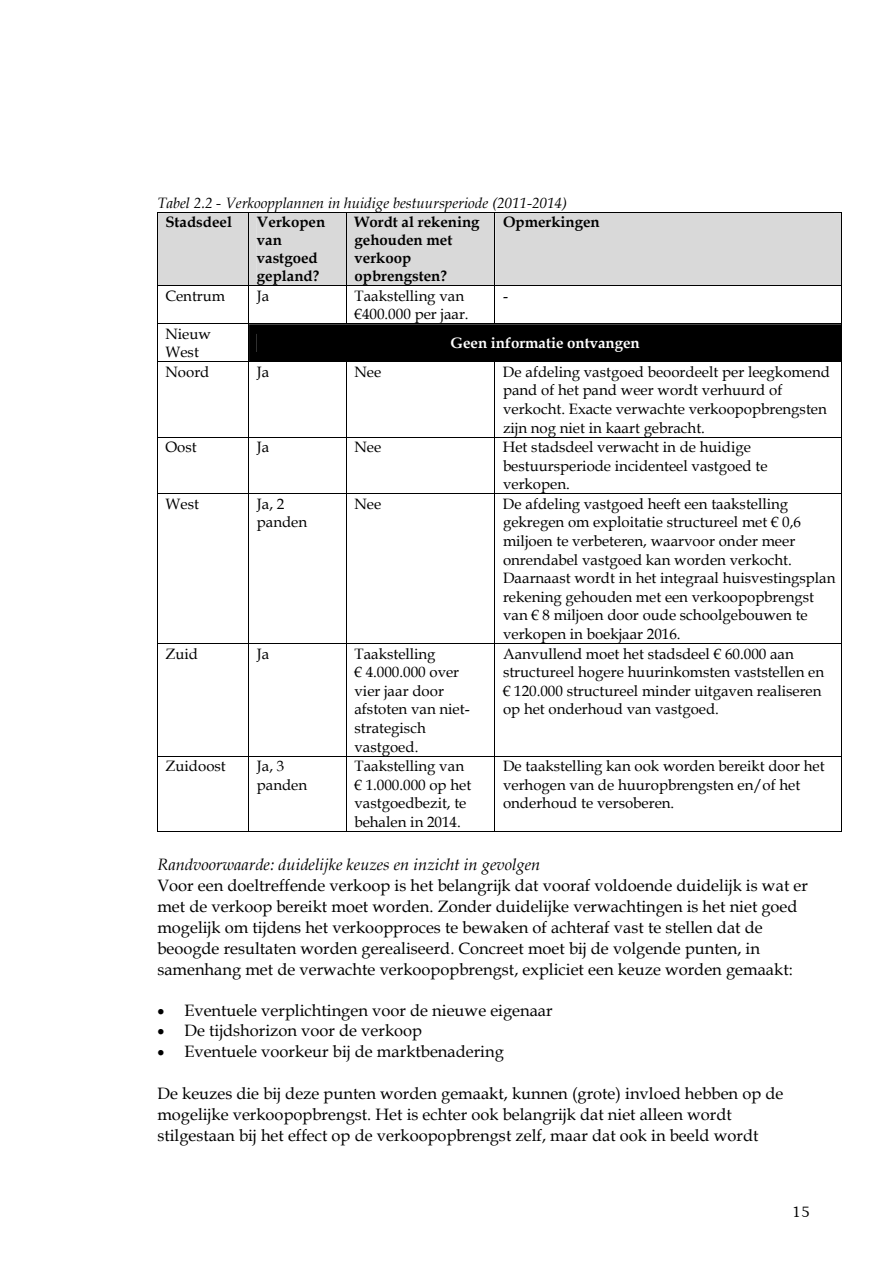
<style>
.page{position:relative;width:893px;height:1263px;background:#fff}
.page>*{position:absolute;margin:0;border:0;box-sizing:border-box;transform-origin:0 0}
.t1{font:16.5px/21px "Book Antiqua";color:#000}
.t2{font:italic 16.5px "Book Antiqua";color:#000}
.t3{font:15px/18.6px "Book Antiqua";color:#000}
.t4{font:700 15px/18.1px "Book Antiqua";color:#000}
.t5{font:italic 15px "Book Antiqua";color:#000}
.t6{font:700 15px "Book Antiqua";color:#fff}
.t7{font:15px "DTL Documenta T";color:#000}
</style>
<div class="page">
<div style="left:157px;top:212px;width:685px;height:74px;background:#d9d9d9"></div>
<hr style="left:157px;top:286px;width:1px;height:38px;background:#000">
<hr style="left:248px;top:286px;width:1px;height:38px;background:#000">
<hr style="left:346px;top:286px;width:1px;height:38px;background:#000">
<hr style="left:494px;top:286px;width:1px;height:38px;background:#000">
<hr style="left:841px;top:286px;width:1px;height:38px;background:#000">
<hr style="left:157px;top:324px;width:338px;height:1px;background:#000">
<hr style="left:157px;top:324px;width:1px;height:38px;background:#000">
<hr style="left:248px;top:324px;width:1px;height:38px;background:#000">
<hr style="left:157px;top:362px;width:338px;height:1px;background:#000">
<div style="left:249px;top:324px;width:593px;height:39px;background:#000"></div>
<hr style="left:157px;top:362px;width:1px;height:75px;background:#000">
<hr style="left:248px;top:362px;width:1px;height:75px;background:#000">
<hr style="left:346px;top:362px;width:1px;height:75px;background:#000">
<hr style="left:494px;top:362px;width:1px;height:75px;background:#000">
<hr style="left:841px;top:362px;width:1px;height:75px;background:#000">
<hr style="left:157px;top:437px;width:338px;height:1px;background:#000">
<hr style="left:495px;top:437px;width:346px;height:1px;background:#000">
<hr style="left:157px;top:438px;width:1px;height:56px;background:#000">
<hr style="left:248px;top:438px;width:1px;height:56px;background:#000">
<hr style="left:346px;top:438px;width:1px;height:56px;background:#000">
<hr style="left:494px;top:438px;width:1px;height:56px;background:#000">
<hr style="left:841px;top:438px;width:1px;height:56px;background:#000">
<hr style="left:157px;top:494px;width:338px;height:1px;background:#000">
<hr style="left:495px;top:494px;width:346px;height:1px;background:#000">
<hr style="left:157px;top:494px;width:1px;height:149px;background:#000">
<hr style="left:248px;top:494px;width:1px;height:149px;background:#000">
<hr style="left:346px;top:494px;width:1px;height:149px;background:#000">
<hr style="left:494px;top:494px;width:1px;height:149px;background:#000">
<hr style="left:841px;top:494px;width:1px;height:149px;background:#000">
<hr style="left:157px;top:643px;width:338px;height:1px;background:#000">
<hr style="left:495px;top:643px;width:346px;height:1px;background:#000">
<hr style="left:157px;top:644px;width:1px;height:112px;background:#000">
<hr style="left:248px;top:644px;width:1px;height:112px;background:#000">
<hr style="left:346px;top:644px;width:1px;height:112px;background:#000">
<hr style="left:494px;top:644px;width:1px;height:112px;background:#000">
<hr style="left:841px;top:644px;width:1px;height:112px;background:#000">
<hr style="left:157px;top:756px;width:338px;height:1px;background:#000">
<hr style="left:495px;top:756px;width:346px;height:1px;background:#000">
<hr style="left:157px;top:757px;width:1px;height:75px;background:#000">
<hr style="left:157px;top:831px;width:91px;height:1px;background:#000">
<hr style="left:248px;top:757px;width:1px;height:75px;background:#000">
<hr style="left:249px;top:831px;width:97px;height:1px;background:#000">
<hr style="left:346px;top:757px;width:1px;height:75px;background:#000">
<hr style="left:347px;top:831px;width:147px;height:1px;background:#000">
<hr style="left:494px;top:757px;width:1px;height:75px;background:#000">
<hr style="left:495px;top:831px;width:346px;height:1px;background:#000">
<hr style="left:841px;top:757px;width:1px;height:75px;background:#000">
<p class="t5" style="left:157px;top:194px;width:411px">Tabel 2.2 - Verkoopplannen in huidige bestuursperiode (2011-2014)</p>
<p class="t4" style="left:165px;top:213px;width:68px">Stadsdeel</p>
<p class="t4" style="left:257px;top:213px;width:70px">Verkopen van vastgoed gepland?</p>
<p class="t4" style="left:354px;top:213px;width:127px">Wordt al rekening gehouden met verkoop opbrengsten?</p>
<p class="t4" style="left:503px;top:213px;width:98px">Opmerkingen</p>
<p class="t3" style="left:165px;top:286px;width:61px">Centrum</p>
<p class="t3" style="left:257px;top:286px;width:14px">Ja</p>
<p class="t3" style="left:354px;top:286px;width:116px">Taakstelling van €400.000 per jaar.</p>
<p class="t3" style="left:503px;top:286px;width:7px">-</p>
<p class="t3" style="left:165px;top:325px;width:47px">Nieuw<br>West</p>
<p class="t6" style="left:450px;top:334px;width:191px">Geen informatie ontvangen</p>
<p class="t3" style="left:165px;top:363px;width:46px">Noord</p>
<p class="t3" style="left:257px;top:363px;width:14px">Ja</p>
<p class="t3" style="left:354px;top:363px;width:28px">Nee</p>
<p class="t3" style="left:503px;top:363px;width:328px">De afdeling vastgoed beoordeelt per leegkomend pand of het pand weer wordt verhuurd of verkocht. Exacte verwachte verkoopopbrengsten zijn nog niet in kaart gebracht.</p>
<p class="t3" style="left:165px;top:438px;width:33px">Oost</p>
<p class="t3" style="left:257px;top:438px;width:14px">Ja</p>
<p class="t3" style="left:354px;top:438px;width:28px">Nee</p>
<p class="t3" style="left:503px;top:438px;width:266px">Het stadsdeel verwacht in de huidige bestuursperiode incidenteel vastgoed te verkopen.</p>
<p class="t3" style="left:165px;top:495px;width:35px">West</p>
<p class="t3" style="left:257px;top:495px;width:52px">Ja, 2 panden</p>
<p class="t3" style="left:354px;top:495px;width:28px">Nee</p>
<p class="t3" style="left:503px;top:495px;width:334px">De afdeling vastgoed heeft een taakstelling gekregen om exploitatie structureel met € 0,6 miljoen te verbeteren, waarvoor onder meer onrendabel vastgoed kan worden verkocht.<br>Daarnaast wordt in het integraal huisvestingsplan rekening gehouden met een verkoopopbrengst van € 8 miljoen door oude schoolgebouwen te verkopen in boekjaar 2016.</p>
<p class="t3" style="left:165px;top:644px;width:34px">Zuid</p>
<p class="t3" style="left:257px;top:644px;width:14px">Ja</p>
<p class="t3" style="left:354px;top:644px;width:117px">Taakstelling<br>€ 4.000.000 over vier jaar door afstoten van niet&shy;strategisch vastgoed.</p>
<p class="t3" style="left:503px;top:644px;width:323px">Aanvullend moet het stadsdeel € 60.000 aan structureel hogere huurinkomsten vaststellen en € 120.000 structureel minder uitgaven realiseren op het onderhoud van vastgoed.</p>
<p class="t3" style="left:165px;top:757px;width:62px">Zuidoost</p>
<p class="t3" style="left:257px;top:757px;width:52px">Ja, 3 panden</p>
<p class="t3" style="left:354px;top:757px;width:118px">Taakstelling van € 1.000.000 op het vastgoedbezit, te behalen in 2014.</p>
<p class="t3" style="left:503px;top:757px;width:323px">De taakstelling kan ook worden bereikt door het verhogen van de huuropbrengsten en/of het onderhoud te versoberen.</p>
<p class="t2" style="left:157px;top:855px;width:385px">Randvoorwaarde: duidelijke keuzes en inzicht in gevolgen</p>
<p class="t1" style="left:157px;top:875px;width:652px">Voor een doeltreffende verkoop is het belangrijk dat vooraf voldoende duidelijk is wat er met de verkoop bereikt moet worden. Zonder duidelijke verwachtingen is het niet goed mogelijk om tijdens het verkoopproces te bewaken of achteraf vast te stellen dat de beoogde resultaten worden gerealiseerd. Concreet moet bij de volgende punten, in samenhang met de verwachte verkoopopbrengst, expliciet een keuze worden gemaakt:</p>
<p class="t1" style="left:157px;top:1000px;width:397px">• Eventuele verplichtingen voor de nieuwe eigenaar</p>
<p class="t1" style="left:157px;top:1021px;width:266px">• De tijdshorizon voor de verkoop</p>
<p class="t1" style="left:157px;top:1041px;width:348px">• Eventuele voorkeur bij de marktbenadering</p>
<p class="t1" style="left:157px;top:1084px;width:627px">De keuzes die bij deze punten worden gemaakt, kunnen (grote) invloed hebben op de mogelijke verkoopopbrengst. Het is echter ook belangrijk dat niet alleen wordt stilgestaan bij het effect op de verkoopopbrengst zelf, maar dat ook in beeld wordt</p>
<p class="t7" style="left:792px;top:1203px;width:19px">15</p>
</div>
